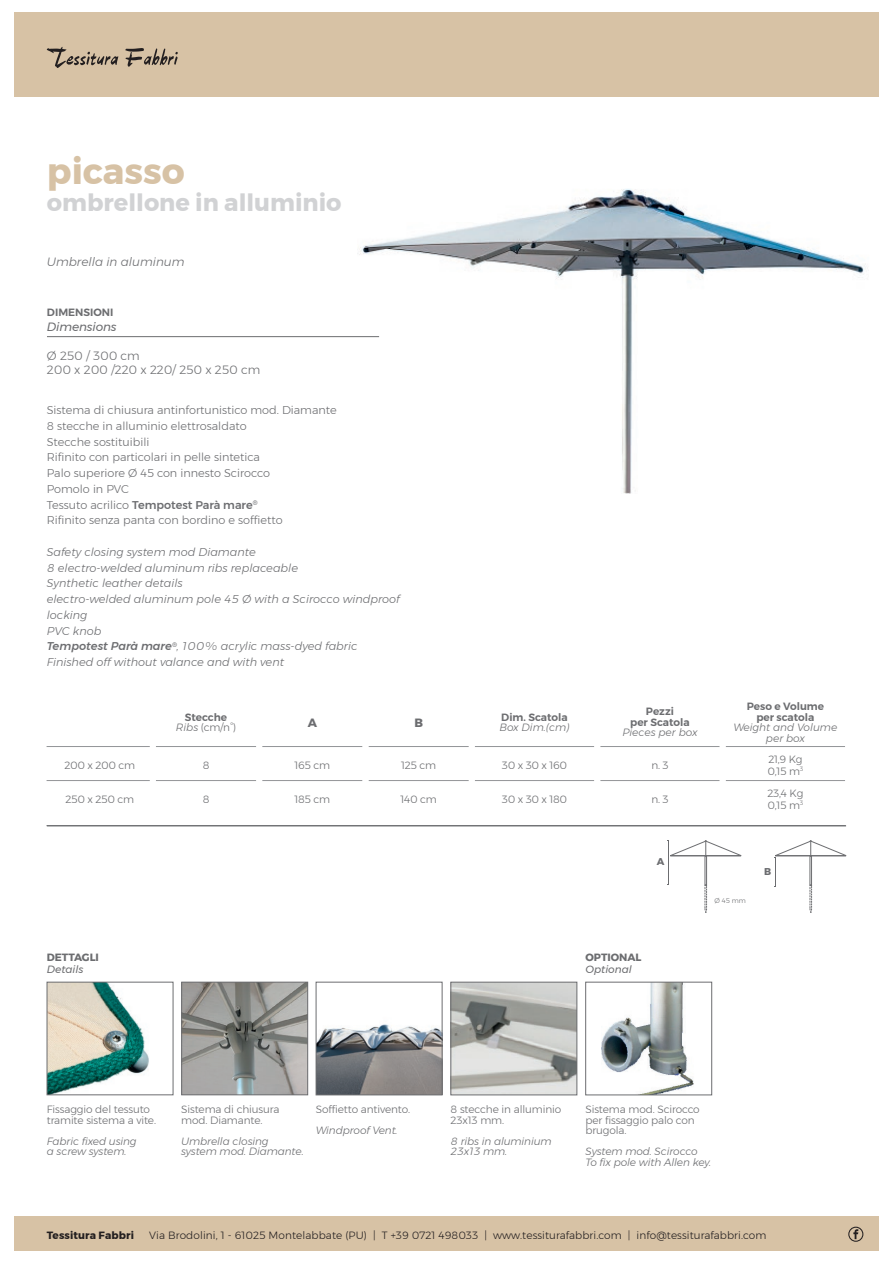
<style>
.page{position:relative;width:893px;height:1263px;background:#fff}
.page>*{position:absolute;margin:0;border:0;box-sizing:border-box;transform-origin:0 0}
.t1{font:700 36px "Montserrat";color:#d7c2a5}
.t2{font:700 24px "Montserrat";color:#d1d2d4}
.t3{font:300 12px/14.2px "Montserrat";color:#6c6d70}
.t4{font:italic 300 12px "Montserrat";color:#6c6d70}
.t5{font:italic 12px "Montserrat";letter-spacing:-.01em;color:#6c6d70}
.t6{font:700 12px "Montserrat";color:#6c6d70}
.t7{font:300 11.25px/15.8px "Montserrat";color:#6c6d70}
.t8{font:italic 300 11.25px/15.8px "Montserrat";color:#6c6d70}
.t9{font:300 10.5px/10.5px "Montserrat";letter-spacing:-.01em;color:#6c6d70}
.t10{font:italic 300 10.5px/10.5px "Montserrat";letter-spacing:-.01em;color:#6c6d70}
.t11{font:300 10.5px "Montserrat";letter-spacing:.01em;color:#231f20}
.t12{font:600 10.5px/10.5px "Montserrat";color:#6c6d70;text-align:center}
.t13{font:700 10.5px "Montserrat";color:#6c6d70}
.t14{font:italic 10.5px "Montserrat";color:#6c6d70}
.t15{font:700 10.5px "Montserrat";letter-spacing:.01em;color:#231f20}
.t16{font:700 9.9px "Montserrat";color:#6c6d70}
.t17{font:300 6.75px "Montserrat";color:#6c6d70}
.s1{font-weight:500}
.s2{font-weight:300;font-style:italic}
.s3{font-weight:300}
</style>
<div class="page">
<img style="left:357px;top:189px;width:509px;height:304px">
<hr style="left:47px;top:336px;width:332px;height:1px;background:#6c6d70">
<img style="left:49px;top:984px;width:100px;height:109px">
<div style="left:47px;top:982px;width:126px;height:113px;border:1px solid #6c6d70"></div>
<img style="left:183px;top:984px;width:123px;height:109px">
<div style="left:181px;top:982px;width:127px;height:113px;border:1px solid #6c6d70"></div>
<img style="left:602px;top:984px;width:92px;height:109px">
<div style="left:585px;top:982px;width:127px;height:113px;border:1px solid #6c6d70"></div>
<hr style="left:47px;top:825px;width:799px;height:1px;background:#6c6d70">
<hr style="left:668px;top:840px;width:1px;height:45px;background:#6c6d70">
<svg style="left:667px;top:840px;width:75px;height:16px"></svg>
<svg style="left:704px;top:885px;width:3px;height:28px"></svg>
<div style="left:705px;top:856px;width:2px;height:29px;border:1px solid #6c6d70"></div>
<svg style="left:774px;top:840px;width:73px;height:73px"></svg>
<img style="left:318px;top:1024px;width:122px;height:69px">
<div style="left:316px;top:982px;width:126px;height:113px;border:1px solid #6c6d70"></div>
<img style="left:453px;top:984px;width:122px;height:109px">
<div style="left:451px;top:982px;width:126px;height:113px;border:1px solid #6c6d70"></div>
<div style="left:14px;top:1216px;width:864px;height:35px;background:#d7c2a5"></div>
<svg style="left:853px;top:1229px;width:5px;height:10px"></svg>
<div style="left:848px;top:1227px;width:15px;height:15px;border:1px solid #231f20;border-radius:50%"></div>
<hr style="left:47px;top:746px;width:103px;height:1px;background:#939598">
<hr style="left:156px;top:746px;width:100px;height:1px;background:#939598">
<hr style="left:262px;top:746px;width:100px;height:1px;background:#939598">
<hr style="left:368px;top:746px;width:101px;height:1px;background:#939598">
<hr style="left:475px;top:746px;width:119px;height:1px;background:#939598">
<hr style="left:600px;top:746px;width:120px;height:1px;background:#939598">
<hr style="left:726px;top:746px;width:119px;height:1px;background:#939598">
<hr style="left:47px;top:780px;width:103px;height:1px;background:#939598">
<hr style="left:156px;top:780px;width:100px;height:1px;background:#939598">
<hr style="left:262px;top:780px;width:100px;height:1px;background:#939598">
<hr style="left:368px;top:780px;width:101px;height:1px;background:#939598">
<hr style="left:475px;top:780px;width:119px;height:1px;background:#939598">
<hr style="left:600px;top:780px;width:120px;height:1px;background:#939598">
<hr style="left:726px;top:780px;width:119px;height:1px;background:#939598">
<hr style="left:47px;top:826px;width:799px;height:1px;background:#6c6d70">
<div style="left:14px;top:12px;width:864px;height:84px;background:#d7c2a5"></div>
<svg style="left:125px;top:48px;width:53px;height:19px"></svg>
<svg style="left:47px;top:47px;width:71px;height:21px"></svg>
<h1 class="t1" style="left:47px;top:142px;width:139px">picasso</h1>
<h2 class="t2" style="left:47px;top:183px;width:296px">ombrellone in alluminio</h2>
<p class="t4" style="left:47px;top:253px;width:139px">Umbrella in aluminum</p>
<p class="t12" style="left:47px;top:307px;width:68px">DIMENSIONI</p>
<p class="t5" style="left:47px;top:318px;width:71px">Dimensions</p>
<p class="t3" style="left:47px;top:348px;width:215px">Ø 250 / 300 cm<br>200 x 200 /220 x 220/ 250 x 250 cm</p>
<p class="t7" style="left:47px;top:402px;width:291px">Sistema di chiusura antinfortunistico mod. Diamante 8 stecche in alluminio elettrosaldato<br>Stecche sostituibili<br>Rifinito con particolari in pelle sintetica<br>Palo superiore Ø 45 con innesto Scirocco<br>Pomolo in PVC<br>Tessuto acrilico <span class="s1">Tempotest Parà mare</span><sup>®<br></sup>Rifinito senza panta con bordino e soffietto</p>
<p class="t8" style="left:47px;top:544px;width:354px">Safety closing system mod Diamante<br>8 electro-welded aluminum ribs replaceable<br>Synthetic leather details<br>electro-welded aluminum pole 45 Ø with a Scirocco windproof locking<br>PVC knob<br><span class="s1">Tempotest Parà mare</span><sup>®</sup>, 100% acrylic mass-dyed fabric Finished off without valance and with vent</p>
<p class="t12" style="left:176px;top:712px;width:62px">Stecche<br><span class="s2">Ribs</span> <span class="s3">(cm/n°)</span></p>
<p class="t6" style="left:308px;top:713px;width:11px">A</p>
<p class="t6" style="left:414px;top:713px;width:10px">B</p>
<p class="t12" style="left:501px;top:712px;width:68px">Dim. Scatola</p>
<p class="t10" style="left:499px;top:722px;width:72px">Box Dim.(cm)</p>
<p class="t12" style="left:630px;top:706px;width:61px">Pezzi<br>per Scatola</p>
<p class="t10" style="left:622px;top:727px;width:77px">Pieces per box</p>
<p class="t12" style="left:747px;top:701px;width:79px">Peso e Volume per scatola</p>
<p class="t10" style="left:733px;top:722px;width:105px;text-align:center">Weight and Volume per box</p>
<p class="t9" style="left:64px;top:759px;width:72px">200 x 200 cm</p>
<p class="t9" style="left:203px;top:759px;width:8px">8</p>
<p class="t9" style="left:294px;top:759px;width:37px">165 cm</p>
<p class="t9" style="left:401px;top:759px;width:36px">125 cm</p>
<p class="t9" style="left:502px;top:759px;width:67px">30 x 30 x 160</p>
<p class="t9" style="left:651px;top:759px;width:19px">n. 3</p>
<p class="t9" style="left:767px;top:753px;width:37px;line-height:12px">21,9 Kg<br>0,15 m<sup>3</sup></p>
<p class="t9" style="left:65px;top:793px;width:70px">250 x 250 cm</p>
<p class="t9" style="left:203px;top:793px;width:8px">8</p>
<p class="t9" style="left:294px;top:794px;width:37px">185 cm</p>
<p class="t9" style="left:401px;top:794px;width:38px">140 cm</p>
<p class="t9" style="left:502px;top:794px;width:67px">30 x 30 x 180</p>
<p class="t9" style="left:651px;top:794px;width:19px">n. 3</p>
<p class="t9" style="left:767px;top:787px;width:37px;line-height:12px">23,4 Kg<br>0,15 m<sup>3</sup></p>
<p class="t16" style="left:657px;top:853px;width:9px">A</p>
<p class="t13" style="left:47px;top:948px;width:54px">DETTAGLI</p>
<p class="t13" style="left:585px;top:948px;width:58px">OPTIONAL</p>
<p class="t14" style="left:47px;top:961px;width:38px">Details</p>
<p class="t14" style="left:585px;top:961px;width:48px">Optional</p>
<p class="t17" style="left:715px;top:896px;width:33px">Ø 45 mm</p>
<p class="t16" style="left:764px;top:863px;width:9px">B</p>
<p class="t9" style="left:47px;top:1104px;width:111px">Fissaggio del tessuto tramite sistema a vite.</p>
<p class="t10" style="left:47px;top:1136px;width:91px">Fabric fixed using a screw system.</p>
<p class="t9" style="left:181px;top:1104px;width:100px">Sistema di chiusura mod. Diamante.</p>
<p class="t10" style="left:181px;top:1136px;width:124px">Umbrella closing system mod. Diamante.</p>
<p class="t9" style="left:316px;top:1104px;width:96px">Soffietto antivento.</p>
<p class="t10" style="left:316px;top:1125px;width:83px">Windproof Vent.</p>
<p class="t9" style="left:451px;top:1104px;width:112px">8 stecche in alluminio<br>23x13 mm.</p>
<p class="t10" style="left:451px;top:1136px;width:103px">8 ribs in aluminium<br>23x13 mm.</p>
<p class="t9" style="left:585px;top:1104px;width:116px">Sistema mod. Scirocco per fissaggio palo con brugola.</p>
<p class="t10" style="left:585px;top:1146px;width:127px">System mod. Scirocco<br>To fix pole with Allen key.</p>
<p class="t15" style="left:47px;top:1226px;width:89px">Tessitura Fabbri</p>
<p class="t11" style="left:149px;top:1227px;width:619px">Via Brodolini, 1 - 61025 Montelabbate (PU) | T +39 0721 498033 | www.tessiturafabbri.com | info@tessiturafabbri.com</p>
</div>
